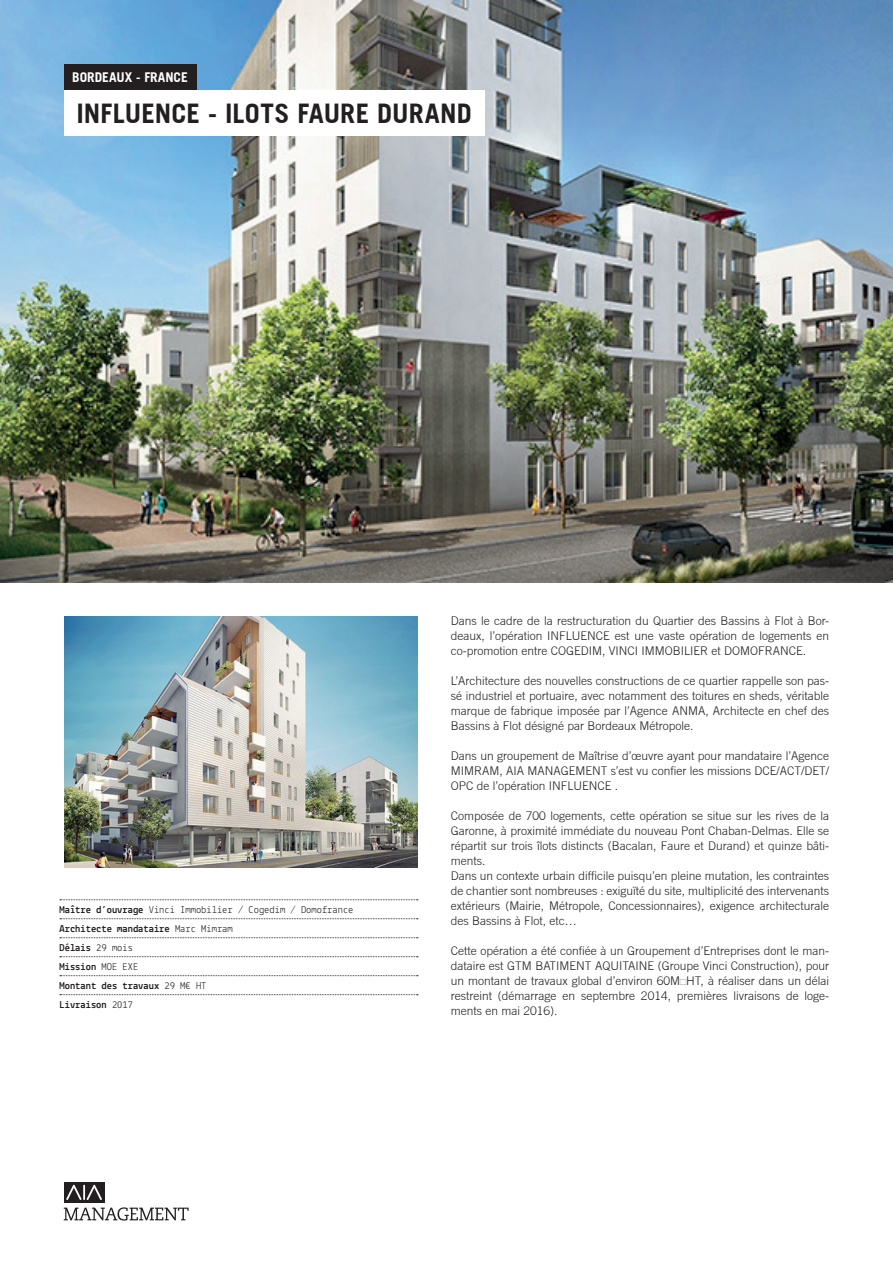
<style>
.page{position:relative;width:893px;height:1263px;background:#fff}
.page>*{position:absolute;margin:0;border:0;box-sizing:border-box;transform-origin:0 0}
.t1{font:700 27px "Trade Gothic";color:#231f20}
.t2{font:700 13.5px "Trade Gothic";color:#fff}
.t3{font:300 12px/15px "Trade Gothic";color:#231f20;text-align:justify}
.t4{font:700 10.5px/18.9px "Lekton";color:#231f20}
.s1{font-weight:400}
</style>
<div class="page">
<img style="left:0;top:0;width:893px;height:583px">
<svg style="left:60px;top:899px;width:358px;height:1px"></svg>
<svg style="left:60px;top:918px;width:358px;height:1px"></svg>
<svg style="left:60px;top:937px;width:358px;height:1px"></svg>
<svg style="left:60px;top:956px;width:358px;height:1px"></svg>
<svg style="left:60px;top:975px;width:358px;height:1px"></svg>
<svg style="left:60px;top:994px;width:358px;height:1px"></svg>
<div style="left:64px;top:64px;width:132px;height:27px;background:#231f20"></div>
<div style="left:64px;top:1182px;width:40px;height:20px;background:#231f20"></div>
<svg style="left:64px;top:1207px;width:125px;height:13px"></svg>
<svg style="left:66px;top:1185px;width:36px;height:15px"></svg>
<div style="left:64px;top:91px;width:420px;height:45px;background:#fff"></div>
<img style="left:64px;top:617px;width:353px;height:250px">
<p class="t2" style="left:72px;top:69px;width:117px">BORDEAUX - FRANCE</p>
<h1 class="t1" style="left:77px;top:97px;width:397px">INFLUENCE - ILOTS FAURE DURAND</h1>
<p class="t4" style="left:60px;top:900px;width:295px">Maître d’ouvrage <span class="s1">Vinci Immobilier / Cogedim / Domofrance<br></span>Architecte mandataire <span class="s1">Marc Mimram<br></span>Délais <span class="s1">29 mois<br></span>Mission <span class="s1">MOE EXE<br></span>Montant des travaux <span class="s1">29 M€ HT<br></span>Livraison <span class="s1">2017</span></p>
<p class="t3" style="left:451px;top:613px;width:380px">Dans le cadre de la restructuration du Quartier des Bassins à Flot à Bor&shy;deaux, l’opération INFLUENCE est une vaste opération de logements en co-promotion entre COGEDIM, VINCI IMMOBILIER et DOMOFRANCE.</p>
<p class="t3" style="left:451px;top:673px;width:380px">L’Architecture des nouvelles constructions de ce quartier rappelle son pas&shy;sé industriel et portuaire, avec notamment des toitures en sheds, véritable marque de fabrique imposée par l’Agence ANMA, Architecte en chef des Bassins à Flot désigné par Bordeaux Métropole.</p>
<p class="t3" style="left:451px;top:748px;width:380px">Dans un groupement de Maîtrise d’œuvre ayant pour mandataire l’Agence MIMRAM, AIA MANAGEMENT s’est vu confier les missions DCE/ACT/DET/ OPC de l’opération INFLUENCE .</p>
<p class="t3" style="left:451px;top:808px;width:380px;text-align:left">Composée de 700 logements, cette opération se situe sur les rives de la Garonne, à proximité immédiate du nouveau Pont Chaban-Delmas. Elle se répartit sur trois îlots distincts (Bacalan, Faure et Durand) et quinze bâti&shy;ments.<br>Dans un contexte urbain difficile puisqu’en pleine mutation, les contraintes de chantier sont nombreuses : exiguïté du site, multiplicité des intervenants extérieurs (Mairie, Métropole, Concessionnaires), exigence architecturale des Bassins à Flot, etc…</p>
<p class="t3" style="left:451px;top:943px;width:380px">Cette opération a été confiée à un Groupement d’Entreprises dont le man&shy;dataire est GTM BATIMENT AQUITAINE (Groupe Vinci Construction), pour un montant de travaux global d’environ 60M€HT, à réaliser dans un délai restreint (démarrage en septembre 2014, premières livraisons de loge&shy;ments en mai 2016).</p>
</div>
